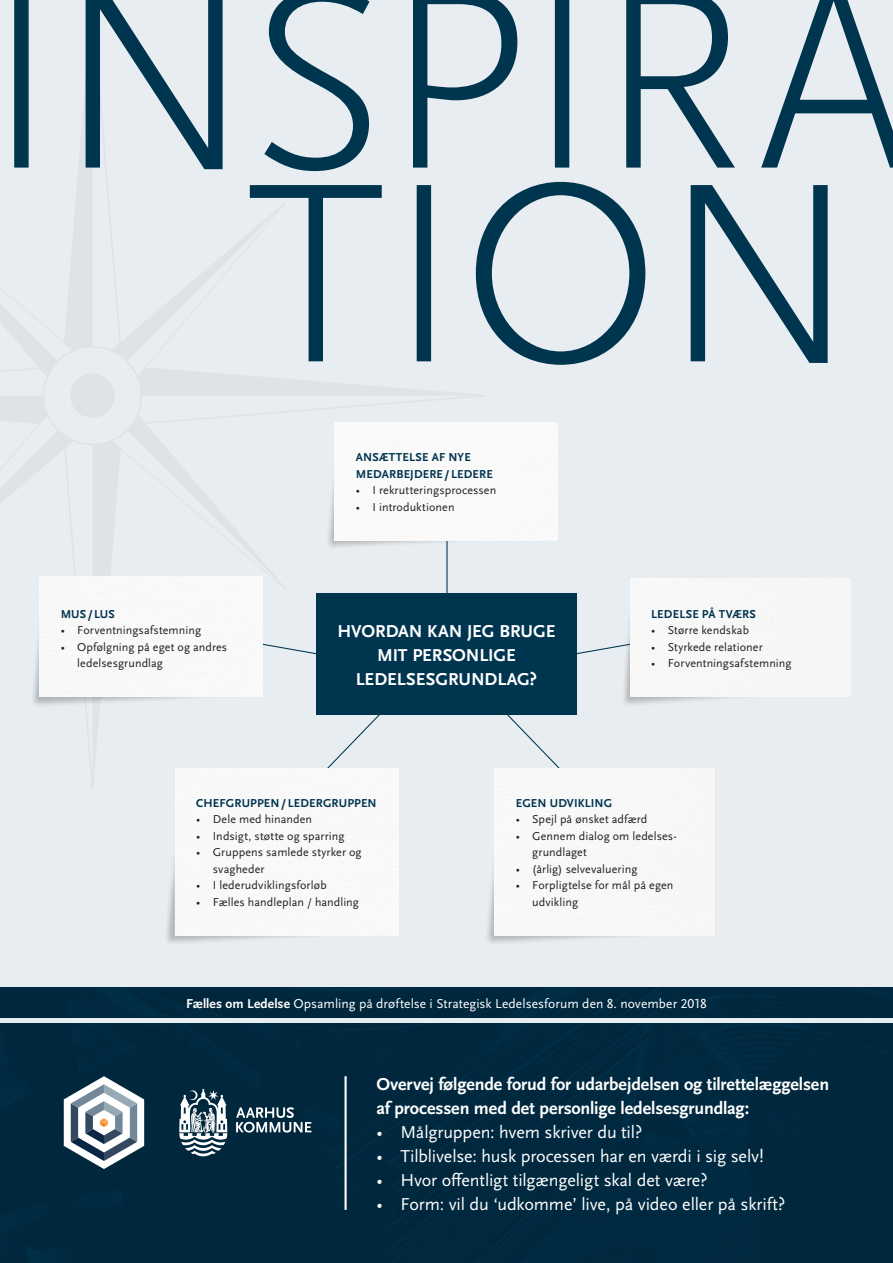
<style>
.page{position:relative;width:893px;height:1263px;background:#e8edf1}
.page>*{position:absolute;margin:0;border:0;box-sizing:border-box;transform-origin:0 0}
.t1{font:18px "Scala Sans OT";letter-spacing:-.01em;color:#fff}
.t2{font:700 18px/24px "Scala Sans OT";letter-spacing:-.005em;color:#fff}
.t3{font:13.5px "Scala Sans OT";letter-spacing:.005em;color:#fff}
.t4{font:12px/16.5px "Scala Sans OT";letter-spacing:.01em;color:#231f20}
.t5{font:700 12px/16.5px "Scala Sans OT";letter-spacing:.015em;color:#003550}
.s1{font-weight:700}
</style>
<div class="page">
<img style="left:575px;top:593px;width:159px;height:112px">
<img style="left:166px;top:858px;width:139px;height:85px">
<img style="left:487px;top:872px;width:139px;height:71px">
<svg style="left:577px;top:639px;width:53px;height:19px"></svg>
<div style="left:630px;top:579px;width:220px;height:118px;background:#f7f7f7"></div>
<svg style="left:507px;top:715px;width:53px;height:53px"></svg>
<div style="left:0;top:988px;width:893px;height:30px;background:#00283d"></div>
<div style="left:494px;top:768px;width:221px;height:168px;background:#f8f8f8"></div>
<div style="left:0;top:1023px;width:893px;height:240px;background:#00283d"></div>
<div style="left:175px;top:791px;width:223px;height:145px;background:#f9f9f9"></div>
<svg style="left:33px;top:171px;width:448px;height:615px"></svg>
<img style="left:44px;top:347px;width:97px;height:97px">
<div style="left:43px;top:346px;width:99px;height:99px;border:2px solid #231f20;border-radius:50%"></div>
<div style="left:70px;top:373px;width:45px;height:45px;background:#dee3e7;border-radius:50%"></div>
<svg style="left:250px;top:182px;width:578px;height:183px"></svg>
<svg style="left:14px;top:0;width:879px;height:171px"></svg>
<div style="left:39px;top:576px;width:224px;height:121px;background:#f9f9f9"></div>
<svg style="left:179px;top:1089px;width:48px;height:67px"></svg>
<svg style="left:236px;top:1107px;width:75px;height:25px"></svg>
<svg style="left:64px;top:1076px;width:80px;height:93px"></svg>
<hr style="left:345px;top:1076px;width:2px;height:134px;background:#fff">
<div style="left:316px;top:594px;width:261px;height:121px;background:#003550"></div>
<div style="left:335px;top:422px;width:223px;height:119px;background:#fafafa"></div>
<p class="t5" style="left:61px;top:606px;width:56px">MUS/ LUS</p>
<p class="t4" style="left:61px;top:622px;width:142px">• Forventningsafstemning</p>
<p class="t4" style="left:77px;top:639px;width:152px;text-indent:-16px">• Opfølgning på eget og andres ledelsesgrundlag</p>
<p class="t5" style="left:356px;top:449px;width:138px">ANSÆTTELSE AF NYE<br>MEDARBEJDERE/ LEDERE</p>
<p class="t4" style="left:356px;top:482px;width:142px">• I rekrutteringsprocessen</p>
<p class="t4" style="left:356px;top:499px;width:100px">• I introduktionen</p>
<p class="t2" style="left:337px;top:619px;width:220px;text-align:center">HVORDAN KAN JEG BRUGE<br>MIT PERSONLIGE<br>LEDELSESGRUNDLAG?</p>
<p class="t5" style="left:651px;top:606px;width:106px">LEDELSE PÅ TVÆRS</p>
<p class="t4" style="left:651px;top:622px;width:99px">• Større kendskab</p>
<p class="t4" style="left:651px;top:639px;width:113px">• Styrkede relationer</p>
<p class="t4" style="left:651px;top:655px;width:142px">• Forventningsafstemning</p>
<p class="t5" style="left:196px;top:795px;width:182px">CHEFGRUPPEN/ LEDERGRUPPEN</p>
<p class="t4" style="left:196px;top:811px;width:117px">• Dele med hinanden</p>
<p class="t4" style="left:196px;top:828px;width:150px">• Indsigt, støtte og sparring</p>
<p class="t4" style="left:213px;top:844px;width:150px;text-indent:-16px">• Gruppens samlede styrker og svagheder</p>
<p class="t4" style="left:196px;top:877px;width:132px">• I lederudviklingsforløb</p>
<p class="t4" style="left:196px;top:894px;width:164px">• Fælles handleplan / handling</p>
<p class="t5" style="left:516px;top:795px;width:98px">EGEN UDVIKLING</p>
<p class="t4" style="left:516px;top:811px;width:133px">• Spejl på ønsket adfærd</p>
<p class="t4" style="left:532px;top:828px;width:146px;text-indent:-16px">• Gennem dialog om ledelses&shy;grundlaget</p>
<p class="t4" style="left:516px;top:861px;width:123px">• (årlig) selvevaluering</p>
<p class="t4" style="left:532px;top:877px;width:143px;text-indent:-16px">• Forpligtelse for mål på egen udvikling</p>
<p class="t3" style="left:186px;top:996px;width:522px"><span class="s1">Fælles om Ledelse</span> Opsamling på drøftelse i Strategisk Ledelsesforum den 8. november 2018</p>
<p class="t2" style="left:376px;top:1072px;width:454px">Overvej følgende forud for udarbejdelsen og tilrettelæggelsen af processen med det personlige ledelsesgrundlag:</p>
<p class="t1" style="left:376px;top:1122px;width:267px">• Målgruppen: hvem skriver du til?</p>
<p class="t1" style="left:376px;top:1146px;width:389px">• Tilblivelse: husk processen har en værdi i sig selv!</p>
<p class="t1" style="left:376px;top:1170px;width:333px">• Hvor offentligt tilgængeligt skal det være?</p>
<p class="t1" style="left:376px;top:1194px;width:410px">• Form: vil du ‘udkomme’ live, på video eller på skrift?</p>
</div>
